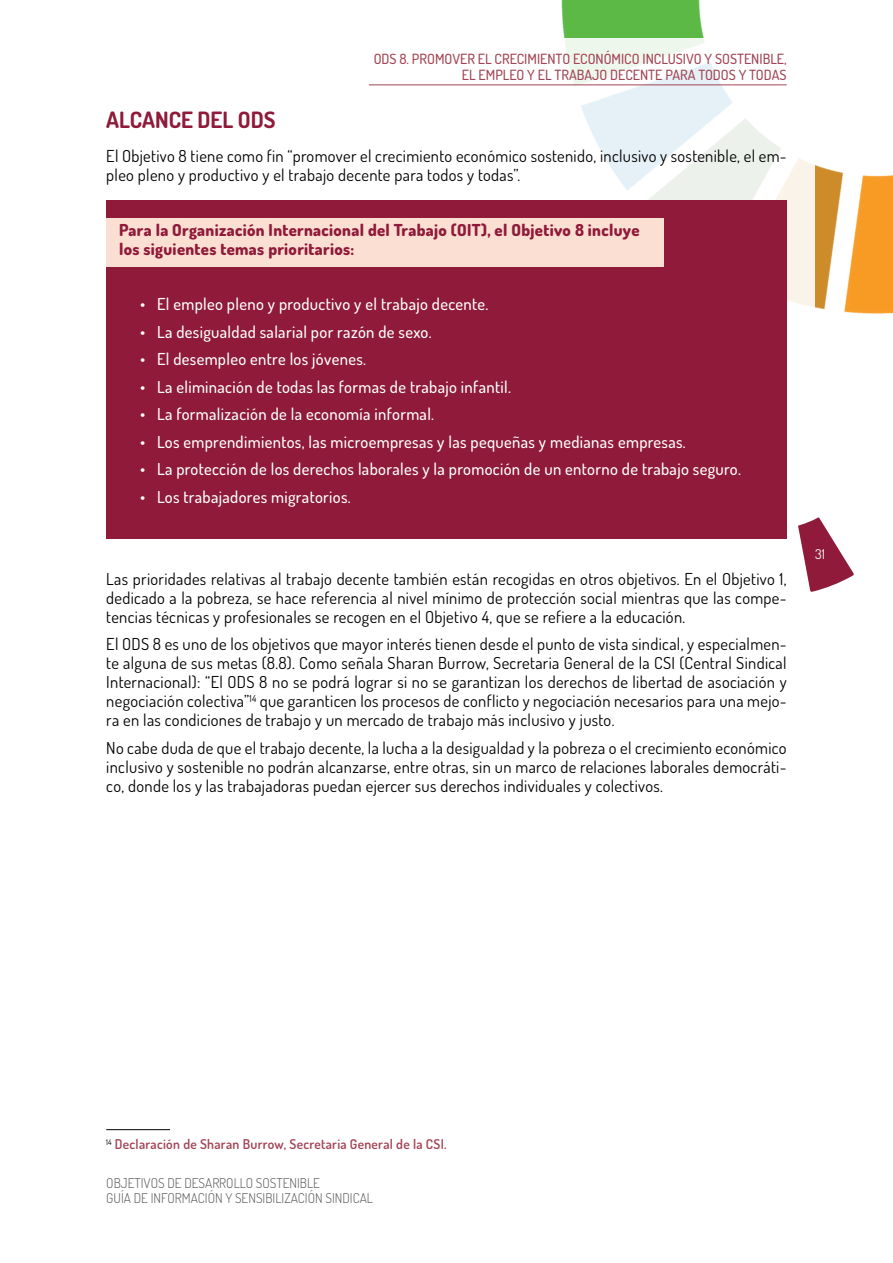
<style>
.page{position:relative;width:893px;height:1263px;background:#fff}
.page>*{position:absolute;margin:0;border:0;box-sizing:border-box;transform-origin:0 0}
.t1{font:700 22.5px "Dosis";color:#8f1a39}
.t2{font:16.5px/19px "Dosis";letter-spacing:.02em;color:#000;text-align:justify}
.t3{font:500 16.5px "Dosis";letter-spacing:.02em;color:#fff}
.t4{font:800 16.5px/19px "Dosis";letter-spacing:.02em;color:#8f1a39}
.t5{font:500 14.1px/16.2px "Dosis";color:#a24454;text-align:right}
.t6{font:300 13.5px/15.6px "Dosis";color:#575756}
.t7{font:600 13.5px "Dosis";letter-spacing:.02em;color:#a24454}
.t8{font:13.5px "Dosis";color:#fff}
</style>
<div class="page">
<img style="left:561px;top:0;width:332px;height:314px">
<svg style="left:440px;top:38px;width:375px;height:276px"></svg>
<svg style="left:798px;top:517px;width:56px;height:75px"></svg>
<hr style="left:369px;top:85px;width:418px;height:1px;background:#a24454">
<div style="left:106px;top:200px;width:681px;height:339px;background:#8f1a39"></div>
<div style="left:106px;top:218px;width:557px;height:48px;background:#fcdfd3"></div>
<hr style="left:106px;top:1129px;width:64px;height:1px;background:#000">
<p class="t5" style="left:374px;top:51px;width:414px">ODS 8. PROMOVER EL CRECIMIENTO ECONÓMICO INCLUSIVO Y SOSTENIBLE,<br>EL EMPLEO Y EL TRABAJO DECENTE PARA TODOS Y TODAS</p>
<h1 class="t1" style="left:106px;top:107px;width:171px">ALCANCE DEL ODS</h1>
<p class="t2" style="left:106px;top:147px;width:682px">El Objetivo 8 tiene como fin “promover el crecimiento económico sostenido, inclusivo y sostenible, el em&shy;pleo pleno y productivo y el trabajo decente para todos y todas”.</p>
<p class="t4" style="left:119px;top:222px;width:522px">Para la Organización Internacional del Trabajo (OIT), el Objetivo 8 incluye los siguientes temas prioritarios:</p>
<p class="t3" style="left:140px;top:294px;width:350px">• El empleo pleno y productivo y el trabajo decente.</p>
<p class="t3" style="left:140px;top:322px;width:293px">• La desigualdad salarial por razón de sexo.</p>
<p class="t3" style="left:140px;top:349px;width:227px">• El desempleo entre los jóvenes.</p>
<p class="t3" style="left:140px;top:377px;width:372px">• La eliminación de todas las formas de trabajo infantil.</p>
<p class="t3" style="left:140px;top:404px;width:295px">• La formalización de la economía informal.</p>
<p class="t3" style="left:140px;top:432px;width:547px">• Los emprendimientos, las microempresas y las pequeñas y medianas empresas.</p>
<p class="t3" style="left:140px;top:459px;width:602px">• La protección de los derechos laborales y la promoción de un entorno de trabajo seguro.</p>
<p class="t3" style="left:140px;top:487px;width:212px">• Los trabajadores migratorios.</p>
<p class="t2" style="left:106px;top:570px;width:682px">Las prioridades relativas al trabajo decente también están recogidas en otros objetivos. En el Objetivo 1, dedicado a la pobreza, se hace referencia al nivel mínimo de protección social mientras que las compe&shy;tencias técnicas y profesionales se recogen en el Objetivo 4, que se refiere a la educación.</p>
<p class="t2" style="left:106px;top:635px;width:682px">El ODS 8 es uno de los objetivos que mayor interés tienen desde el punto de vista sindical, y especialmen&shy;te alguna de sus metas (8.8). Como señala Sharan Burrow, Secretaria General de la CSI (Central Sindical Internacional): “El ODS 8 no se podrá lograr si no se garantizan los derechos de libertad de asociación y negociación colectiva”<sup>14</sup> que garanticen los procesos de conflicto y negociación necesarios para una mejo&shy;ra en las condiciones de trabajo y un mercado de trabajo más inclusivo y justo.</p>
<p class="t2" style="left:106px;top:738px;width:682px">No cabe duda de que el trabajo decente, la lucha a la desigualdad y la pobreza o el crecimiento económico inclusivo y sostenible no podrán alcanzarse, entre otras, sin un marco de relaciones laborales democráti&shy;co, donde los y las trabajadoras puedan ejercer sus derechos individuales y colectivos.</p>
<p class="t8" style="left:815px;top:546px;width:11px">31</p>
<p class="t7" style="left:106px;top:1139px;width:342px"><sup>14</sup> Declaración de Sharan Burrow, Secretaria General de la CSI.</p>
<p class="t6" style="left:106px;top:1175px;width:268px">OBJETIVOS DE DESARROLLO SOSTENIBLE<br>GUÍA DE INFORMACIÓN Y SENSIBILIZACIÓN SINDICAL</p>
</div>
